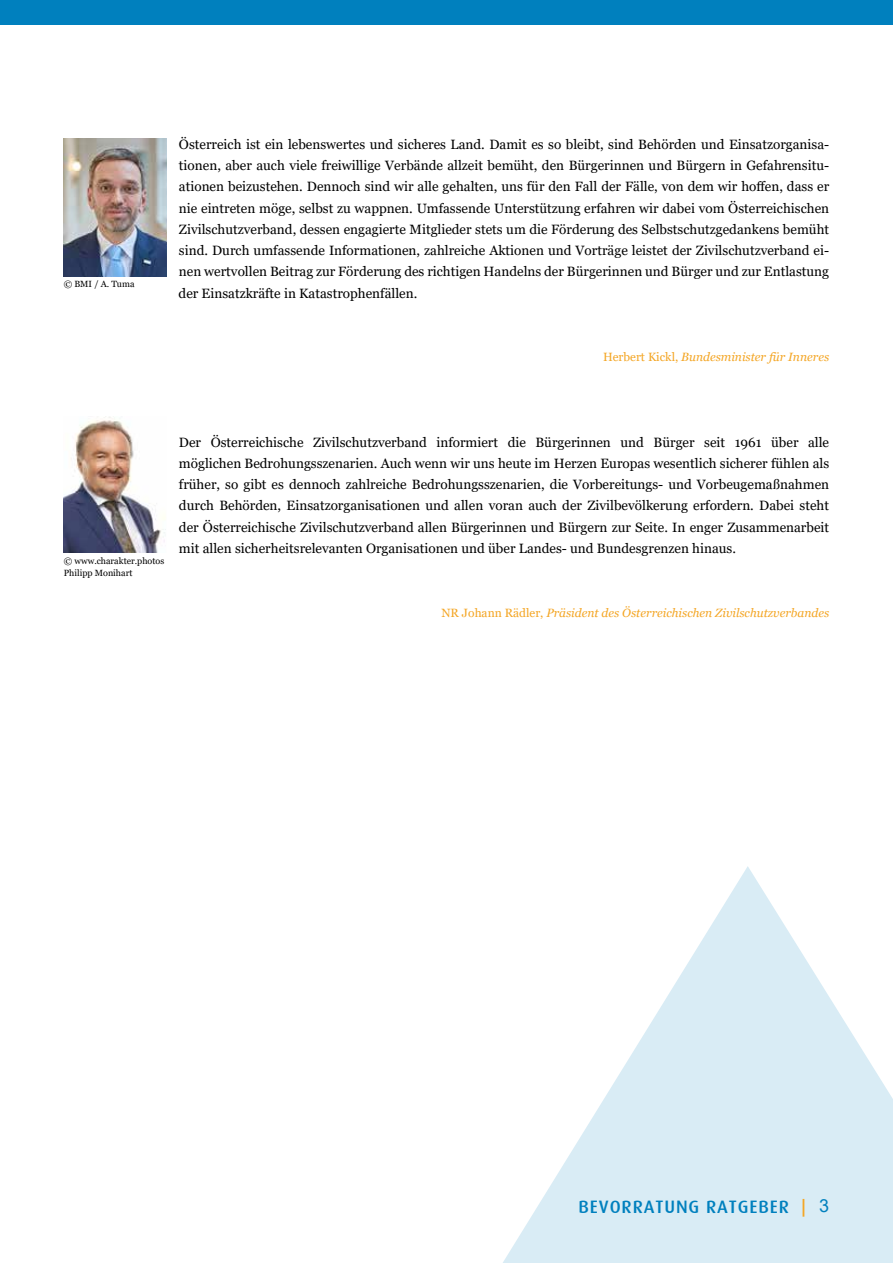
<style>
.page{position:relative;width:893px;height:1263px;background:#fff}
.page>*{position:absolute;margin:0;border:0;box-sizing:border-box;transform-origin:0 0}
.t1{font:500 18px "Dax";letter-spacing:.05em;color:#0080be}
.t2{font:13.5px/21.3px "Georgia";color:#000;text-align:justify}
.t3{font:italic 12px "Georgia";color:#f4a625}
.t4{font:9px/12px "Georgia";color:#000}
.s1{font-style:normal}
.s2{color:#f4a625}
.s3{font-family:"Arial";font-weight:400}
</style>
<div class="page">
<svg style="left:503px;top:866px;width:390px;height:397px;fill:#d9ecf5"></svg>
<div style="left:0;top:0;width:893px;height:25px;background:#0080be"></div>
<img style="left:64px;top:139px;width:102px;height:137px">
<img style="left:64px;top:416px;width:102px;height:137px">
<p class="t4" style="left:64px;top:278px;width:72px">© BMI / A. Tuma</p>
<p class="t2" style="left:179px;top:134px;width:652px">Österreich ist ein lebenswertes und sicheres Land. Damit es so bleibt, sind Behörden und Einsatzorganisa&shy;tionen, aber auch viele freiwillige Verbände allzeit bemüht, den Bürgerinnen und Bürgern in Gefahrensitu&shy;ationen beizustehen. Dennoch sind wir alle gehalten, uns für den Fall der Fälle, von dem wir hoffen, dass er nie eintreten möge, selbst zu wappnen. Umfassende Unterstützung erfahren wir dabei vom Österreichischen Zivilschutzverband, dessen engagierte Mitglieder stets um die Förderung des Selbstschutzgedankens bemüht sind. Durch umfassende Informationen, zahlreiche Aktionen und Vorträge leistet der Zivilschutzverband ei&shy;nen wertvollen Beitrag zur Förderung des richtigen Handelns der Bürgerinnen und Bürger und zur Entlastung der Einsatzkräfte in Katastrophenfällen.</p>
<p class="t3" style="left:603px;top:350px;width:228px"><span class="s1">Herbert Kickl,</span> Bundesminister für Inneres</p>
<p class="t4" style="left:64px;top:555px;width:102px">© www.charakter.photos<br>Philipp Monihart</p>
<p class="t2" style="left:179px;top:431px;width:652px">Der Österreichische Zivilschutzverband informiert die Bürgerinnen und Bürger seit 1961 über alle möglichen Bedrohungsszenarien. Auch wenn wir uns heute im Herzen Europas wesentlich sicherer fühlen als früher, so gibt es dennoch zahlreiche Bedrohungsszenarien, die Vorbereitungs- und Vorbeugemaßnahmen durch Behörden, Einsatzorganisationen und allen voran auch der Zivilbevölkerung erfordern. Dabei steht der Österreichische Zivilschutzverband allen Bürgerinnen und Bürgern zur Seite. In enger Zusammenarbeit mit allen sicherheitsrelevanten Organisationen und über Landes- und Bundesgrenzen hinaus.</p>
<p class="t3" style="left:441px;top:605px;width:389px"><span class="s1">NR Johann Rädler,</span> Präsident des Österreichischen Zivilschutzverbandes</p>
<h1 class="t1" style="left:578px;top:1196px;width:252px">BEVORRATUNG RATGEBER <span class="s2">|</span> <span class="s3">3</span></h1>
</div>
